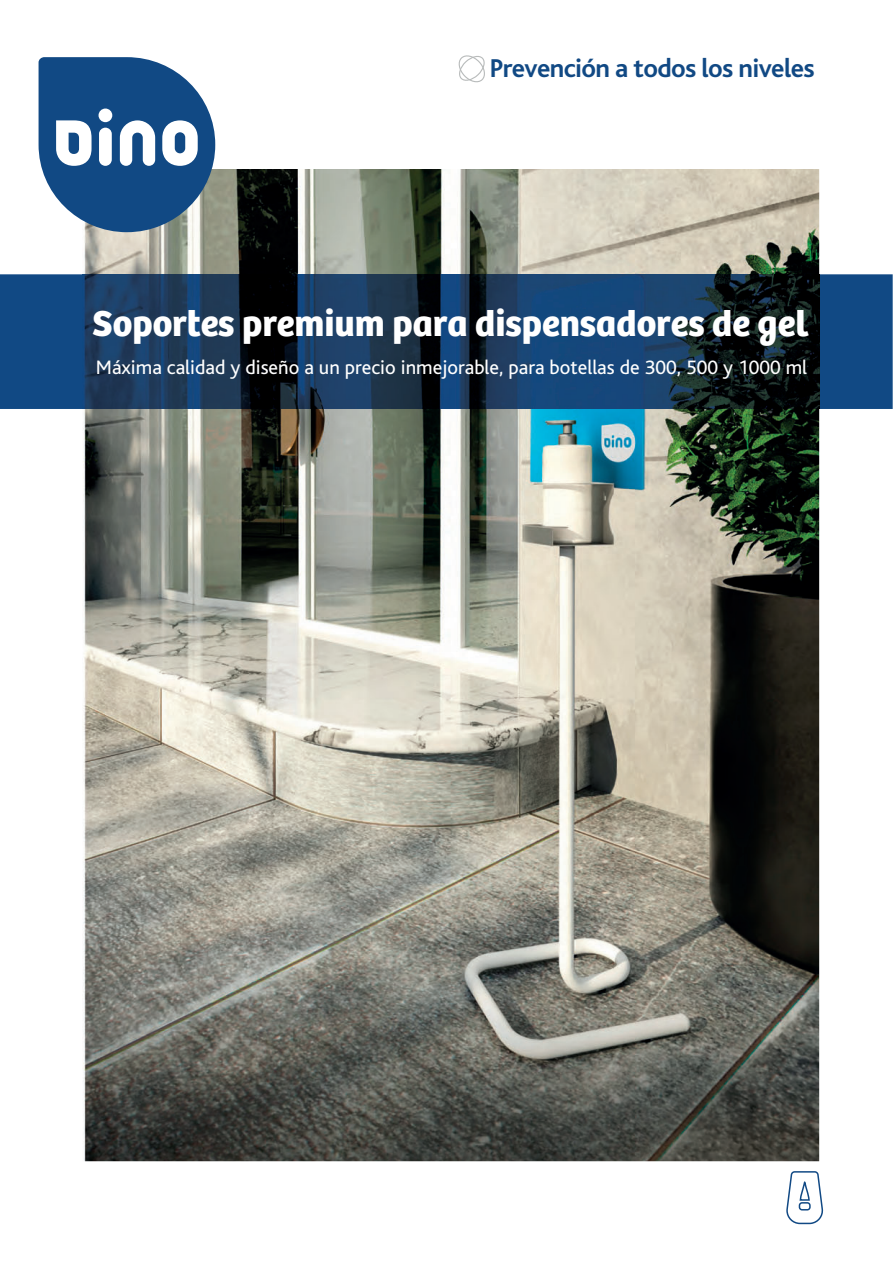
<style>
.page{position:relative;width:893px;height:1263px;background:#fff}
.page>*{position:absolute;margin:0;border:0;box-sizing:border-box;transform-origin:0 0}
.t1{font:700 37.5px "Bree";color:#fff}
.t2{font:700 27px "Bliss";letter-spacing:-.025em;color:#114984}
.t3{font:20.4px "Bliss";color:#fff}
</style>
<div class="page">
<img style="left:83px;top:169px;width:736px;height:992px">
<div style="left:0;top:274px;width:893px;height:135px;background:#114984"></div>
<img style="left:83px;top:274px;width:736px;height:135px">
<svg style="left:39px;top:57px;width:176px;height:175px"></svg>
<div style="left:99px;top:109px;width:13px;height:13px;background:#fff;border-radius:50%"></div>
<svg style="left:458px;top:55px;width:27px;height:28px"></svg>
<svg style="left:786px;top:1171px;width:38px;height:54px"></svg>
<div style="left:799px;top:1202px;width:12px;height:9px;border:2px solid #114984;border-radius:3px"></div>
<h2 class="t2" style="left:490px;top:51px;width:326px">Prevención a todos los niveles</h2>
<h1 class="t1" style="left:93px;top:309px;width:717px">Soportes premium para dispensadores de gel</h1>
<p class="t3" style="left:96px;top:360px;width:713px">Máxima calidad y diseño a un precio inmejorable, para botellas de 300, 500 y 1000 ml</p>
</div>
